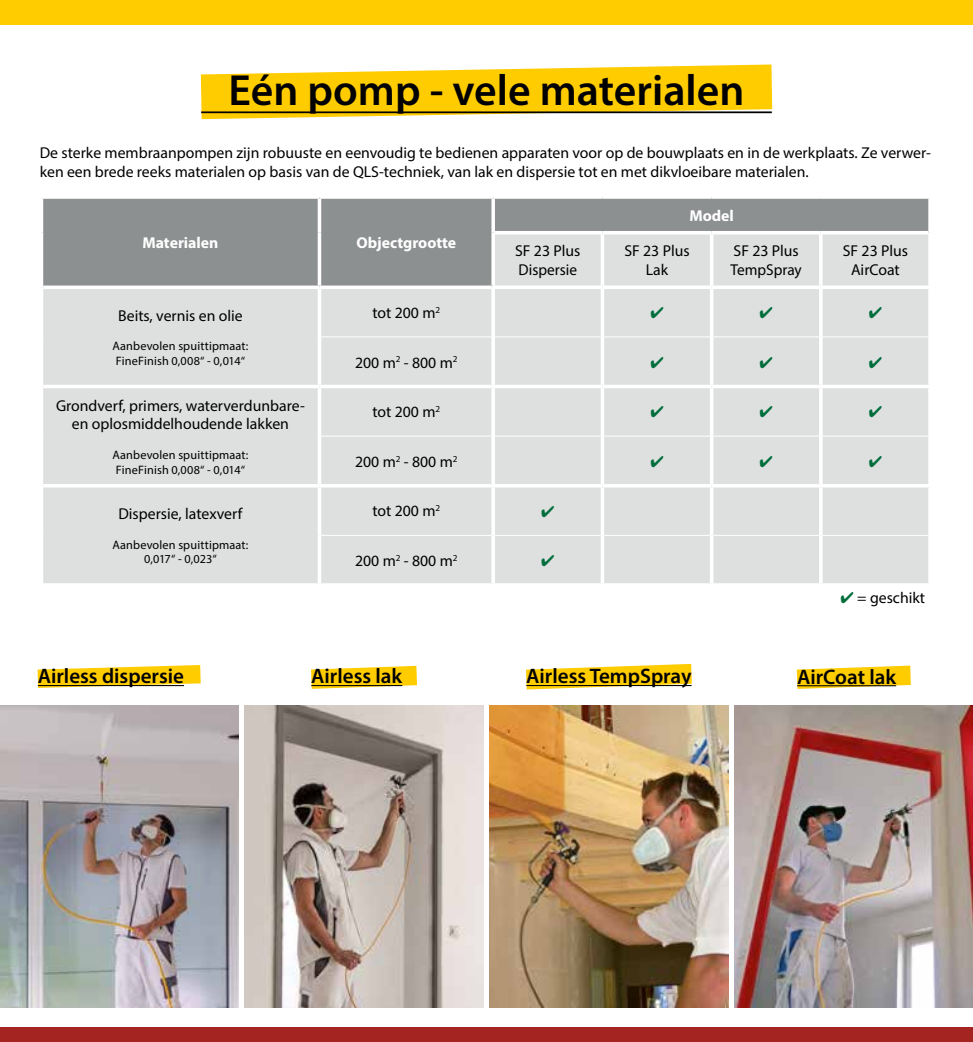
<style>
.page{position:relative;width:973px;height:1042px;background:#fff}
.page>*{position:absolute;margin:0;border:0;box-sizing:border-box;transform-origin:0 0}
.t1{font:600 43.75px "Myriad Pro";color:#000}
.t2{font:600 21px "Myriad Pro";color:#000}
.t3{font:15.75px/18.9px "Myriad Pro";color:#000}
.t4{font:700 15.75px "Myriad Pro";color:#fff}
.t5{font:12.25px/14.7px "Myriad Pro";letter-spacing:.01em;color:#000}
.s1{color:#006e3c}
</style>
<div class="page">
<div style="left:0;top:0;width:972px;height:25px;background:#fc0"></div>
<svg style="left:201px;top:64px;width:571px;height:55px"></svg>
<hr style="left:201px;top:111px;width:570px;height:2px;background:#000">
<div style="left:43px;top:199px;width:885px;height:34px;background:#8d9091"></div>
<svg style="left:43px;top:233px;width:885px;height:350px;background:#d7d9d9"></svg>
<svg style="left:41px;top:198px;width:278px;height:1px"></svg>
<svg style="left:319px;top:197px;width:174px;height:2px"></svg>
<svg style="left:317px;top:199px;width:4px;height:34px"></svg>
<svg style="left:317px;top:233px;width:4px;height:52px"></svg>
<svg style="left:493px;top:197px;width:109px;height:2px"></svg>
<svg style="left:602px;top:197px;width:109px;height:2px"></svg>
<svg style="left:711px;top:197px;width:109px;height:2px"></svg>
<svg style="left:820px;top:197px;width:110px;height:2px"></svg>
<svg style="left:43px;top:285px;width:276px;height:4px"></svg>
<svg style="left:319px;top:285px;width:172px;height:4px"></svg>
<hr style="left:319px;top:385px;width:172px;height:3px;background:#fff">
<hr style="left:319px;top:484px;width:172px;height:3px;background:#fff">
<svg style="left:317px;top:289px;width:4px;height:48px"></svg>
<svg style="left:317px;top:337px;width:4px;height:48px"></svg>
<svg style="left:317px;top:388px;width:4px;height:48px"></svg>
<svg style="left:317px;top:436px;width:4px;height:48px"></svg>
<svg style="left:317px;top:487px;width:4px;height:48px"></svg>
<svg style="left:317px;top:535px;width:4px;height:48px"></svg>
<hr style="left:43px;top:385px;width:276px;height:3px;background:#fff">
<hr style="left:43px;top:484px;width:276px;height:3px;background:#fff">
<svg style="left:491px;top:285px;width:111px;height:4px"></svg>
<svg style="left:602px;top:285px;width:109px;height:4px"></svg>
<svg style="left:711px;top:285px;width:109px;height:4px"></svg>
<svg style="left:820px;top:285px;width:109px;height:4px"></svg>
<hr style="left:491px;top:385px;width:111px;height:3px;background:#fff">
<hr style="left:602px;top:385px;width:109px;height:3px;background:#fff">
<hr style="left:711px;top:385px;width:109px;height:3px;background:#fff">
<hr style="left:820px;top:385px;width:111px;height:3px;background:#fff">
<hr style="left:491px;top:484px;width:111px;height:3px;background:#fff">
<hr style="left:602px;top:484px;width:109px;height:3px;background:#fff">
<hr style="left:711px;top:484px;width:109px;height:3px;background:#fff">
<hr style="left:820px;top:484px;width:111px;height:3px;background:#fff">
<hr style="left:321px;top:336px;width:170px;height:1px;background:#fff">
<hr style="left:321px;top:436px;width:170px;height:1px;background:#fff">
<hr style="left:321px;top:535px;width:170px;height:1px;background:#fff">
<hr style="left:495px;top:336px;width:105px;height:1px;background:#fff">
<hr style="left:604px;top:336px;width:105px;height:1px;background:#fff">
<hr style="left:713px;top:336px;width:106px;height:1px;background:#fff">
<hr style="left:822px;top:336px;width:106px;height:1px;background:#fff">
<hr style="left:495px;top:436px;width:105px;height:1px;background:#fff">
<hr style="left:604px;top:436px;width:105px;height:1px;background:#fff">
<hr style="left:713px;top:436px;width:106px;height:1px;background:#fff">
<hr style="left:822px;top:436px;width:106px;height:1px;background:#fff">
<hr style="left:495px;top:535px;width:105px;height:1px;background:#fff">
<hr style="left:604px;top:535px;width:105px;height:1px;background:#fff">
<hr style="left:713px;top:535px;width:106px;height:1px;background:#fff">
<hr style="left:822px;top:535px;width:106px;height:1px;background:#fff">
<hr style="left:602px;top:231px;width:109px;height:3px;background:#fff">
<svg style="left:600px;top:289px;width:4px;height:48px"></svg>
<svg style="left:600px;top:337px;width:4px;height:48px"></svg>
<svg style="left:600px;top:388px;width:4px;height:48px"></svg>
<svg style="left:600px;top:436px;width:4px;height:48px"></svg>
<svg style="left:600px;top:487px;width:4px;height:48px"></svg>
<svg style="left:600px;top:535px;width:4px;height:48px"></svg>
<hr style="left:495px;top:231px;width:107px;height:3px;background:#fff">
<svg style="left:491px;top:233px;width:4px;height:52px"></svg>
<svg style="left:709px;top:234px;width:4px;height:51px"></svg>
<svg style="left:491px;top:289px;width:4px;height:48px"></svg>
<svg style="left:709px;top:289px;width:4px;height:48px"></svg>
<svg style="left:491px;top:337px;width:4px;height:48px"></svg>
<svg style="left:709px;top:337px;width:4px;height:48px"></svg>
<svg style="left:491px;top:388px;width:4px;height:48px"></svg>
<svg style="left:709px;top:388px;width:4px;height:48px"></svg>
<svg style="left:491px;top:436px;width:4px;height:48px"></svg>
<svg style="left:709px;top:436px;width:4px;height:48px"></svg>
<svg style="left:491px;top:487px;width:4px;height:48px"></svg>
<svg style="left:709px;top:487px;width:4px;height:48px"></svg>
<svg style="left:491px;top:535px;width:4px;height:48px"></svg>
<svg style="left:709px;top:535px;width:4px;height:48px"></svg>
<hr style="left:711px;top:231px;width:109px;height:3px;background:#fff">
<hr style="left:820px;top:231px;width:108px;height:3px;background:#fff">
<hr style="left:819px;top:234px;width:3px;height:51px;background:#fff">
<hr style="left:819px;top:289px;width:3px;height:48px;background:#fff">
<hr style="left:819px;top:337px;width:3px;height:48px;background:#fff">
<hr style="left:819px;top:388px;width:3px;height:48px;background:#fff">
<hr style="left:819px;top:436px;width:3px;height:48px;background:#fff">
<hr style="left:819px;top:487px;width:3px;height:48px;background:#fff">
<hr style="left:819px;top:535px;width:3px;height:48px;background:#fff">
<svg style="left:491px;top:199px;width:4px;height:34px"></svg>
<svg style="left:600px;top:234px;width:4px;height:51px"></svg>
<img style="left:245px;top:705px;width:238px;height:302px">
<svg style="left:311px;top:666px;width:106px;height:23px;background:#fdd32a"></svg>
<hr style="left:311px;top:685px;width:91px;height:1px;background:#000">
<img style="left:489px;top:705px;width:239px;height:302px">
<svg style="left:526px;top:664px;width:165px;height:25px"></svg>
<hr style="left:526px;top:685px;width:165px;height:1px;background:#000">
<img style="left:0;top:705px;width:238px;height:302px">
<svg style="left:38px;top:665px;width:163px;height:23px;background:#fdd431"></svg>
<hr style="left:38px;top:685px;width:146px;height:1px;background:#000">
<img style="left:734px;top:705px;width:238px;height:302px">
<svg style="left:796px;top:665px;width:114px;height:24px"></svg>
<hr style="left:797px;top:685px;width:99px;height:1px;background:#000">
<div style="left:0;top:1027px;width:972px;height:15px;background:#a42422"></div>
<svg style="left:650px;top:307px;width:13px;height:11px"></svg>
<svg style="left:760px;top:307px;width:12px;height:11px"></svg>
<svg style="left:869px;top:307px;width:12px;height:11px"></svg>
<svg style="left:650px;top:356px;width:13px;height:12px"></svg>
<svg style="left:760px;top:356px;width:12px;height:12px"></svg>
<svg style="left:869px;top:356px;width:12px;height:12px"></svg>
<svg style="left:650px;top:406px;width:13px;height:11px"></svg>
<svg style="left:760px;top:406px;width:12px;height:11px"></svg>
<svg style="left:869px;top:406px;width:12px;height:11px"></svg>
<svg style="left:650px;top:456px;width:13px;height:11px"></svg>
<svg style="left:760px;top:456px;width:12px;height:11px"></svg>
<svg style="left:869px;top:456px;width:12px;height:11px"></svg>
<svg style="left:541px;top:505px;width:13px;height:12px"></svg>
<svg style="left:541px;top:555px;width:13px;height:11px"></svg>
<h1 class="t1" style="left:228px;top:62px;width:517px">Eén pomp - vele materialen</h1>
<p class="t3" style="left:40px;top:143px;width:892px">De sterke membraanpompen zijn robuuste en eenvoudig te bedienen apparaten voor op de bouwplaats en in de werkplaats. Ze verwer&shy;ken een brede reeks materialen op basis van de QLS-techniek, van lak en dispersie tot en met dikvloeibare materialen.</p>
<p class="t4" style="left:142px;top:232px;width:78px">Materialen</p>
<p class="t4" style="left:356px;top:232px;width:101px">Objectgrootte</p>
<p class="t3" style="left:118px;top:306px;width:126px">Beits, vernis en olie</p>
<p class="t5" style="left:112px;top:338px;width:137px">Aanbevolen spuittipmaat:<br>FineFinish 0,008“ - 0,014“</p>
<p class="t3" style="left:56px;top:395px;width:250px;text-align:center">Grondverf, primers, waterverdunbare&shy;en oplosmiddelhoudende lakken</p>
<p class="t5" style="left:112px;top:447px;width:137px">Aanbevolen spuittipmaat:<br>FineFinish 0,008“ - 0,014“</p>
<p class="t3" style="left:118px;top:504px;width:125px">Dispersie, latexverf</p>
<p class="t5" style="left:112px;top:537px;width:137px;text-align:center">Aanbevolen spuittipmaat:<br>0,017“ - 0,023“</p>
<p class="t3" style="left:372px;top:303px;width:69px">tot 200 m<sup>2</sup></p>
<p class="t3" style="left:355px;top:353px;width:104px">200 m<sup>2</sup> - 800 m<sup>2</sup></p>
<p class="t3" style="left:372px;top:402px;width:69px">tot 200 m<sup>2</sup></p>
<p class="t3" style="left:355px;top:452px;width:104px">200 m<sup>2</sup> - 800 m<sup>2</sup></p>
<p class="t3" style="left:372px;top:501px;width:69px">tot 200 m<sup>2</sup></p>
<p class="t3" style="left:355px;top:551px;width:104px">200 m<sup>2</sup> - 800 m<sup>2</sup></p>
<p class="t4" style="left:689px;top:205px;width:46px">Model</p>
<p class="t3" style="left:515px;top:241px;width:67px">SF 23 Plus<br>Dispersie</p>
<p class="t3" style="left:624px;top:241px;width:67px;text-align:center">SF 23 Plus<br>Lak</p>
<p class="t3" style="left:730px;top:241px;width:73px">SF 23 Plus<br>TempSpray</p>
<p class="t3" style="left:842px;top:241px;width:67px;text-align:center">SF 23 Plus<br>AirCoat</p>
<p class="t3" style="left:840px;top:588px;width:86px"><span class="s1">✔</span> = geschikt</p>
<h2 class="t2" style="left:38px;top:663px;width:148px">Airless dispersie</h2>
<h2 class="t2" style="left:311px;top:663px;width:92px">Airless lak</h2>
<h2 class="t2" style="left:526px;top:663px;width:167px">Airless TempSpray</h2>
<h2 class="t2" style="left:797px;top:663px;width:100px">AirCoat lak</h2>
</div>
